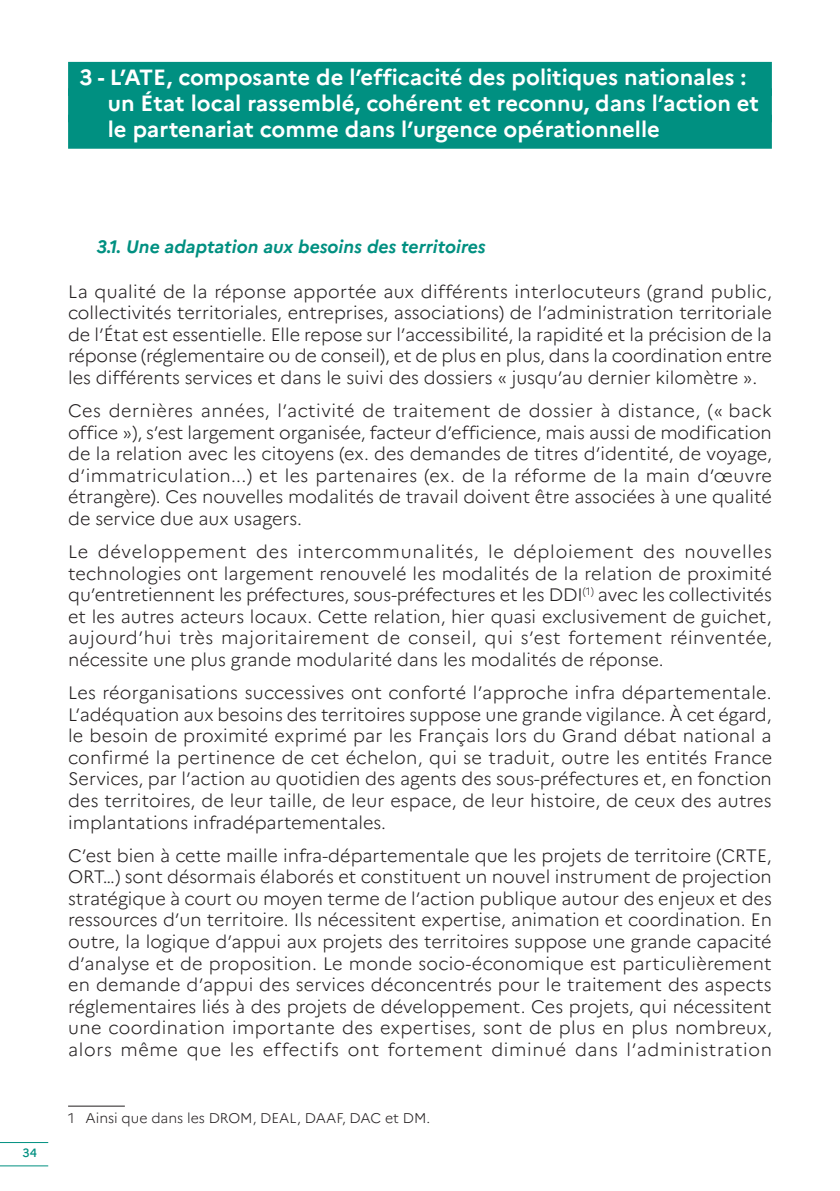
<style>
.page{position:relative;width:840px;height:1191px;background:#fff}
.page>*{position:absolute;margin:0;border:0;box-sizing:border-box;transform-origin:0 0}
.TITRE_PARTIE{font:700 22px "Marianne";color:#fff}
.Texte{font:300 18px/21.6px "Marianne";color:#231f20;text-align:justify}
._1_1{font:italic 700 18px "Marianne";color:#009081}
.Note_bas_de_page{font:300 14px "Marianne";color:#231f20}
.t1{font:500 12px "Marianne";color:#009081}
</style>
<div class="page">
<hr style="left:0;top:1165px;width:48px;height:1px;background:#009081">
<hr style="left:0;top:1142px;width:48px;height:1px;background:#009081">
<div style="left:68px;top:62px;width:703px;height:34px;background:#009081"></div>
<div style="left:68px;top:88px;width:703px;height:34px;background:#009081"></div>
<div style="left:68px;top:115px;width:703px;height:34px;background:#009081"></div>
<hr style="left:68px;top:1105px;width:57px;height:1px;background:#231f20">
<p class="TITRE_PARTIE" style="left:79px;top:63px;width:668px">3 - L’ATE, composante de l’efficacité des politiques nationales :</p>
<p class="TITRE_PARTIE" style="left:108px;top:90px;width:652px">un État local rassemblé, cohérent et reconnu, dans l’action et</p>
<p class="TITRE_PARTIE" style="left:108px;top:116px;width:553px">le partenariat comme dans l’urgence opérationnelle</p>
<p class="t1" style="left:23px;top:1145px;width:16px">34</p>
<p class="_1_1" style="left:96px;top:236px;width:390px">3.1. Une adaptation aux besoins des territoires</p>
<p class="Texte" style="left:68px;top:280px;width:705px">La qualité de la réponse apportée aux différents interlocuteurs (grand public, collectivités territoriales, entreprises, associations) de l’administration territoriale de l’État est essentielle. Elle repose sur l’accessibilité, la rapidité et la précision de la réponse (réglementaire ou de conseil), et de plus en plus, dans la coordination entre les différents services et dans le suivi des dossiers « jusqu’au dernier kilomètre ».</p>
<p class="Texte" style="left:68px;top:400px;width:705px">Ces dernières années, l’activité de traitement de dossier à distance, (« back office »), s’est largement organisée, facteur d’efficience, mais aussi de modification de la relation avec les citoyens (ex. des demandes de titres d’identité, de voyage, d’immatriculation...) et les partenaires (ex. de la réforme de la main d’œuvre étrangère). Ces nouvelles modalités de travail doivent être associées à une qualité de service due aux usagers.</p>
<p class="Texte" style="left:68px;top:540px;width:705px">Le développement des intercommunalités, le déploiement des nouvelles technologies ont largement renouvelé les modalités de la relation de proximité qu’entretiennent les préfectures, sous-préfectures et les DDI<sup>(1)</sup> avec les collectivités et les autres acteurs locaux. Cette relation, hier quasi exclusivement de guichet, aujourd’hui très majoritairement de conseil, qui s’est fortement réinventée, nécessite une plus grande modularité dans les modalités de réponse.</p>
<p class="Texte" style="left:68px;top:681px;width:705px">Les réorganisations successives ont conforté l’approche infra départementale.<br>L’adéquation aux besoins des territoires suppose une grande vigilance. À cet égard, le besoin de proximité exprimé par les Français lors du Grand débat national a confirmé la pertinence de cet échelon, qui se traduit, outre les entités France Services, par l’action au quotidien des agents des sous-préfectures et, en fonction des territoires, de leur taille, de leur espace, de leur histoire, de ceux des autres implantations infradépartementales.</p>
<p class="Texte" style="left:68px;top:844px;width:705px">C’est bien à cette maille infra-départementale que les projets de territoire (CRTE, ORT…) sont désormais élaborés et constituent un nouvel instrument de projection stratégique à court ou moyen terme de l’action publique autour des enjeux et des ressources d’un territoire. Ils nécessitent expertise, animation et coordination. En outre, la logique d’appui aux projets des territoires suppose une grande capacité d’analyse et de proposition. Le monde socio-économique est particulièrement en demande d’appui des services déconcentrés pour le traitement des aspects réglementaires liés à des projets de développement. Ces projets, qui nécessitent une coordination importante des expertises, sont de plus en plus nombreux, alors même que les effectifs ont fortement diminué dans l’administration</p>
<p class="Note_bas_de_page" style="left:68px;top:1109px;width:363px">1 Ainsi que dans les DROM, DEAL, DAAF, DAC et DM.</p>
</div>
